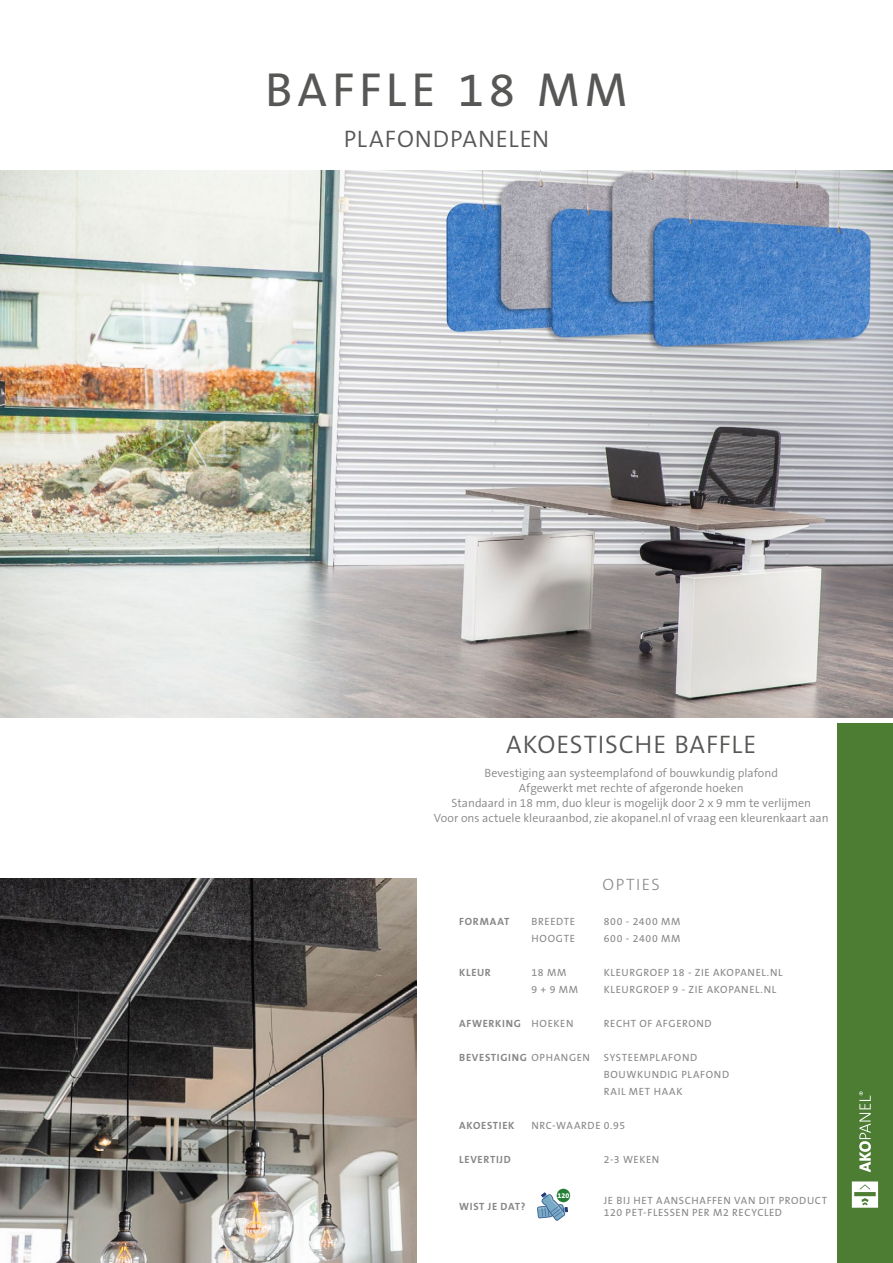
<style>
.page{position:relative;width:893px;height:1263px;background:#fff}
.page>*{position:absolute;margin:0;border:0;box-sizing:border-box;transform-origin:0 0}
.t1{font:48px "The Sans B5 Plain";letter-spacing:.1em;color:#575756}
.t2{font:300 25.5px "The Sans B4";letter-spacing:.035em;color:#575756}
.t3{font:300 24px "The Sans B4";letter-spacing:.035em;color:#575756}
.t4{font:300 16.5px "The Sans B3";letter-spacing:.095em;color:#878787}
.t5{font:300 12px/15px "The Sans B4";color:#878787;text-align:center}
.t6{font:10.5px/17px "The Sans B5 Plain";letter-spacing:.06em;color:#878787}
.t7{font:700 10.5px "The Sans B7";letter-spacing:.065em;color:#878787}
.t8{font:800 7.2px "The Sans B8";color:#fff}
.s1{font-family:"The Sans B5 Plain";font-weight:400}
</style>
<div class="page">
<div style="left:838px;top:723px;width:55px;height:540px;background:#4c7d33"></div>
<svg style="left:852px;top:1181px;width:26px;height:27px"></svg>
<svg style="left:859px;top:1091px;width:12px;height:81px"></svg>
<svg style="left:537px;top:1192px;width:31px;height:29px"></svg>
<div style="left:557px;top:1189px;width:13px;height:13px;background:#237f35;border-radius:50%"></div>
<img style="left:0;top:171px;width:893px;height:546px">
<img style="left:0;top:878px;width:417px;height:385px">
<h1 class="t1" style="left:265px;top:65px;width:364px">BAFFLE 18 MM</h1>
<h3 class="t3" style="left:344px;top:126px;width:207px">PLAFONDPANELEN</h3>
<h2 class="t2" style="left:506px;top:732px;width:252px">AKOESTISCHE BAFFLE</h2>
<p class="t5" style="left:434px;top:766px;width:396px">Bevestiging aan systeemplafond of bouwkundig plafond<br>Afgewerkt met rechte of afgeronde hoeken<br>Standaard in 18 mm, duo kleur is mogelijk door 2 x 9 mm te verlijmen<br>Voor ons actuele kleuraanbod, zie akopanel.nl of vraag een kleurenkaart aan</p>
<h3 class="t4" style="left:603px;top:876px;width:59px">OPTIES</h3>
<p class="t7" style="left:459px;top:916px;width:52px">FORMAAT</p>
<p class="t6" style="left:531px;top:913px;width:45px">BREEDTE</p>
<p class="t6" style="left:604px;top:913px;width:78px">800 - 2400 MM</p>
<p class="t6" style="left:531px;top:930px;width:45px">HOOGTE</p>
<p class="t6" style="left:604px;top:930px;width:78px">600 - 2400 MM</p>
<p class="t7" style="left:459px;top:967px;width:33px">KLEUR</p>
<p class="t6" style="left:531px;top:964px;width:36px">18 MM</p>
<p class="t6" style="left:604px;top:964px;width:180px">KLEURGROEP 18 - ZIE AKOPANEL.NL</p>
<p class="t6" style="left:531px;top:981px;width:48px">9 + 9 MM</p>
<p class="t6" style="left:604px;top:981px;width:174px">KLEURGROEP 9 - ZIE AKOPANEL.NL</p>
<p class="t7" style="left:459px;top:1018px;width:116px">AFWERKING <span class="s1">HOEKEN</span></p>
<p class="t6" style="left:604px;top:1015px;width:109px">RECHT OF AFGEROND</p>
<p class="t7" style="left:459px;top:1052px;width:132px">BEVESTIGING <span class="s1">OPHANGEN</span></p>
<p class="t6" style="left:604px;top:1049px;width:127px">SYSTEEMPLAFOND<br>BOUWKUNDIG PLAFOND<br>RAIL MET HAAK</p>
<p class="t7" style="left:459px;top:1120px;width:57px">AKOESTIEK</p>
<p class="t6" style="left:531px;top:1118px;width:95px">NRC-WAARDE 0.95</p>
<p class="t7" style="left:459px;top:1154px;width:53px">LEVERTIJD</p>
<p class="t6" style="left:604px;top:1152px;width:57px">2-3 WEKEN</p>
<p class="t7" style="left:459px;top:1201px;width:68px">WIST JE DAT?</p>
<p class="t8" style="left:558px;top:1192px;width:13px">120</p>
<p class="t6" style="left:604px;top:1194px;width:225px;line-height:12.6px">JE BIJ HET AANSCHAFFEN VAN DIT PRODUCT<br>120 PET-FLESSEN PER M2 RECYCLED</p>
</div>
